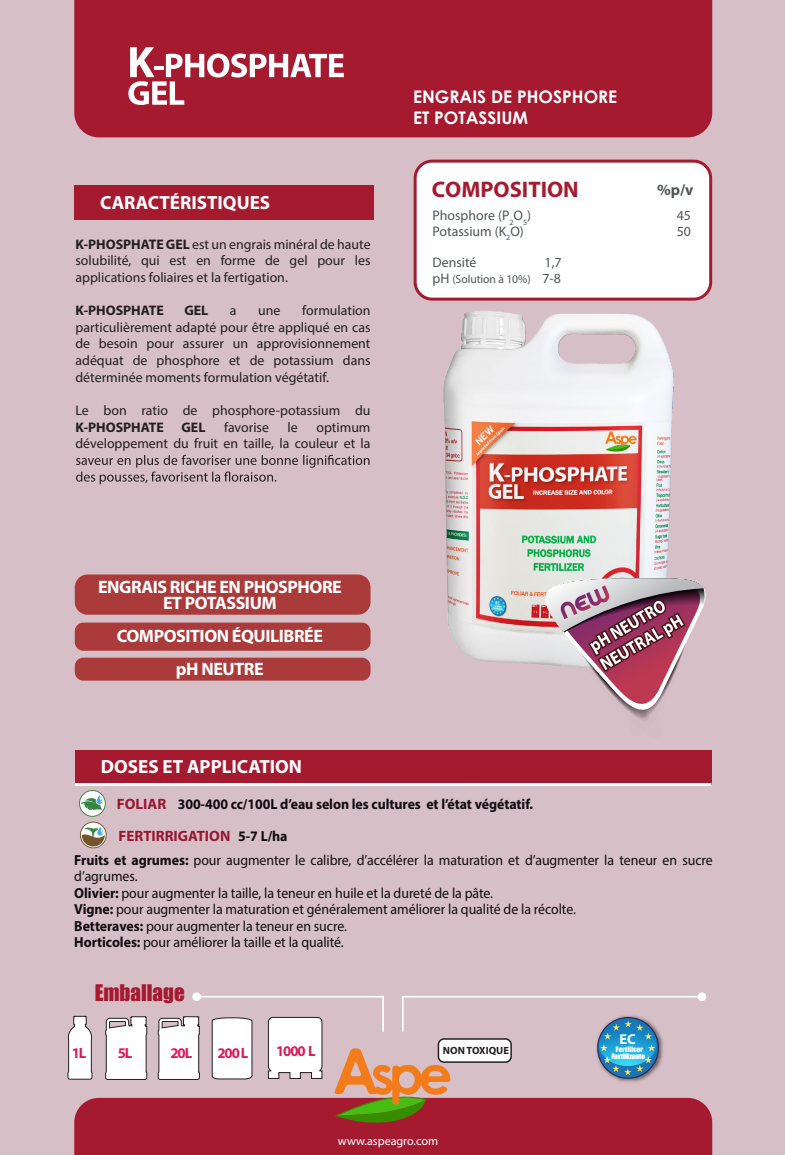
<style>
.page{position:relative;width:785px;height:1155px;background:#d6bfc6}
.page>*{position:absolute;margin:0;border:0;box-sizing:border-box;transform-origin:0 0}
.t1{font:700 22.5px "Myriad Pro";color:#a61a30}
.t2{font:21px "Impact";color:#a61a30}
.t3{font:700 19.05px "Myriad Pro";color:#fff}
.t4{font:700 18px/16.5px "Myriad Pro";letter-spacing:-.025em;color:#fff;text-align:center}
.t5{font:700 17.4px/20.9px "Century Gothic";color:#fff}
.t6{font:700 15.6px "Myriad Pro";color:#505557}
.t7{font:700 15px/32px "Myriad Pro";color:#971833}
.t8{font:700 14.85px "Myriad Pro";letter-spacing:-.075em;color:#d91c5c}
.t9{font:14.55px/16.5px "Myriad Pro";letter-spacing:-.005em;color:#100d11;scale:.95 1}
.t10{font:700 14.55px "Myriad Pro";letter-spacing:-.005em;color:#100d11;scale:.95 1}
.t11{font:700 14.4px "Myriad Pro";color:#fff}
.t12{font:13.8px/16.6px "Myriad Pro";color:#231f20;text-align:justify}
.t13{font:13.8px/15.6px "Myriad Pro";color:#505457}
.t14{font:700 13.8px "Myriad Pro";color:#231f20}
.t15{font:12.15px "Myriad Pro";color:#fff}
.t16{font:11.7px "Myriad Pro";letter-spacing:-.005em;color:#505457}
.t17{font:700 10.5px "Myriad Pro";color:#231f20}
.t18{font:6.75px/7.1px "Impact";letter-spacing:.03em;color:#fff;text-align:center}
.s1{font-weight:700}
.s2{font-size:13.8px}
</style>
<div class="page">
<img style="left:443px;top:311px;width:231px;height:352px">
<div style="left:74px;top:0;width:638px;height:137px;background:#a61a30"></div>
<div style="left:74px;top:1098px;width:638px;height:57px;background:#a61a30"></div>
<div style="left:698px;top:992px;width:8px;height:9px;background:#fff;border-radius:50%"></div>
<div style="left:192px;top:992px;width:9px;height:9px;background:#fff;border-radius:50%"></div>
<div style="left:74px;top:185px;width:300px;height:35px;background:#a61a30"></div>
<div style="left:415px;top:161px;width:296px;height:138px;background:#fff;border-radius:17px"></div>
<div style="left:414px;top:160px;width:298px;height:141px;border:3px solid #a61a30;border-radius:17px"></div>
<svg style="left:67px;top:1015px;width:26px;height:65px"></svg>
<svg style="left:105px;top:1016px;width:43px;height:64px;background:#e5e3e4"></svg>
<svg style="left:157px;top:995px;width:547px;height:128px"></svg>
<svg style="left:128px;top:47px;width:216px;height:58px;background:#be5969"></svg>
<div style="left:75px;top:574px;width:296px;height:41px;background:#aa3b3a;border-radius:13px"></div>
<div style="left:75px;top:623px;width:296px;height:28px;background:#aa3b3a;border-radius:9px"></div>
<div style="left:75px;top:658px;width:296px;height:23px;background:#aa3b3a;border-radius:9px"></div>
<svg style="left:76px;top:455px;width:294px;height:29px"></svg>
<div style="left:75px;top:750px;width:636px;height:34px;background:#a61a30"></div>
<hr style="left:75px;top:783px;width:636px;height:3px;background:#fff">
<svg style="left:506px;top:577px;width:200px;height:144px"></svg>
<svg style="left:79px;top:790px;width:28px;height:58px"></svg>
<h3 class="t3" style="left:100px;top:190px;width:171px">CARACTÉRISTIQUES</h3>
<p class="t12" style="left:76px;top:235px;width:297px"><span class="s1">K-PHOSPHATE GEL</span> est un engrais minéral de haute solubilité, qui est en forme de gel pour les applications foliaires et la fertigation.</p>
<p class="t14" style="left:76px;top:301px;width:90px">K-PHOSPHATE</p>
<p class="t14" style="left:184px;top:301px;width:25px">GEL</p>
<p class="t12" style="left:230px;top:302px;width:8px">a</p>
<p class="t12" style="left:258px;top:302px;width:24px">une</p>
<p class="t12" style="left:76px;top:302px;width:297px;text-indent:227px">formulation particulièrement adapté pour être appliqué en cas de besoin pour assurer un approvisionnement adéquat de phosphore et de potassium dans déterminée moments formulation végétatif.</p>
<p class="t12" style="left:76px;top:402px;width:297px">Le bon ratio de phosphore-potassium du</p>
<p class="t14" style="left:76px;top:418px;width:90px">K-PHOSPHATE</p>
<p class="t14" style="left:181px;top:418px;width:25px">GEL</p>
<p class="t12" style="left:224px;top:418px;width:47px">favorise</p>
<p class="t12" style="left:288px;top:418px;width:12px">le</p>
<p class="t12" style="left:76px;top:418px;width:297px;text-align:right">optimum<br>développement du fruit en taille, la couleur et la</p>
<p class="t5" style="left:413px;top:85px;width:206px">ENGRAIS DE PHOSPHORE<br>ET POTASSIUM</p>
<h1 class="t1" style="left:432px;top:174px;width:148px">COMPOSITION</h1>
<p class="t13" style="left:432px;top:207px;width:100px">Phosphore (P<sub>2</sub>O<sub>5</sub>)<br>Potassium (K<sub>2</sub>O)</p>
<p class="t13" style="left:432px;top:254px;width:46px">Densité</p>
<p class="t13" style="left:545px;top:254px;width:19px">1,7</p>
<p class="t16" style="left:432px;top:271px;width:130px"><span class="s2">pH</span> (Solution à 10%) <span class="s2">7-8</span></p>
<p class="t6" style="left:657px;top:180px;width:38px">%p/v</p>
<p class="t13" style="left:677px;top:207px;width:16px">45<br>50</p>
<h3 class="t4" style="left:98px;top:578px;width:245px">ENGRAIS RICHE EN PHOSPHORE<br>ET POTASSIUM</h3>
<h3 class="t4" style="left:117px;top:619px;width:208px;line-height:33px">COMPOSITION ÉQUILIBRÉE pH NEUTRE</h3>
<h3 class="t3" style="left:101px;top:754px;width:203px">DOSES ET APPLICATION</h3>
<p class="t10" style="left:178px;top:794px;width:376px">300-400 cc/100L d’eau selon les cultures et l’état végétatif.</p>
<p class="t7" style="left:117px;top:787px;width:115px">FOLIAR<br>FERTIRRIGATION</p>
<p class="t10" style="left:238px;top:827px;width:54px">5-7 L/ha</p>
<p class="t9" style="left:74px;top:851px;width:674px"><span class="s1">Fruits et agrumes:</span> pour augmenter le calibre, d’accélérer la maturation et d’augmenter la teneur en sucre d’agrumes.<br><span class="s1">Olivier:</span> pour augmenter la taille, la teneur en huile et la dureté de la pâte.<br><span class="s1">Vigne:</span> pour augmenter la maturation et généralement améliorer la qualité de la récolte.<br><span class="s1">Betteraves:</span> pour augmenter la teneur en sucre.<br><span class="s1">Horticoles:</span> pour améliorer la taille et la qualité.</p>
<h2 class="t2" style="left:95px;top:976px;width:92px">Emballage</h2>
<p class="t8" style="left:72px;top:1043px;width:16px">1L</p>
<p class="t8" style="left:118px;top:1043px;width:16px">5L</p>
<p class="t8" style="left:170px;top:1043px;width:23px">20L</p>
<p class="t8" style="left:217px;top:1043px;width:32px">200L</p>
<p class="t8" style="left:276px;top:1041px;width:41px">1000 L</p>
<p class="t17" style="left:443px;top:1043px;width:68px">NON TOXIQUE</p>
<p class="t15" style="left:338px;top:1133px;width:102px">www.aspeagro.com</p>
<p class="t11" style="left:619px;top:1029px;width:18px">EC</p>
<p class="t18" style="left:612px;top:1045px;width:35px">Fertiliser<br>Fertilizante</p>
</div>
